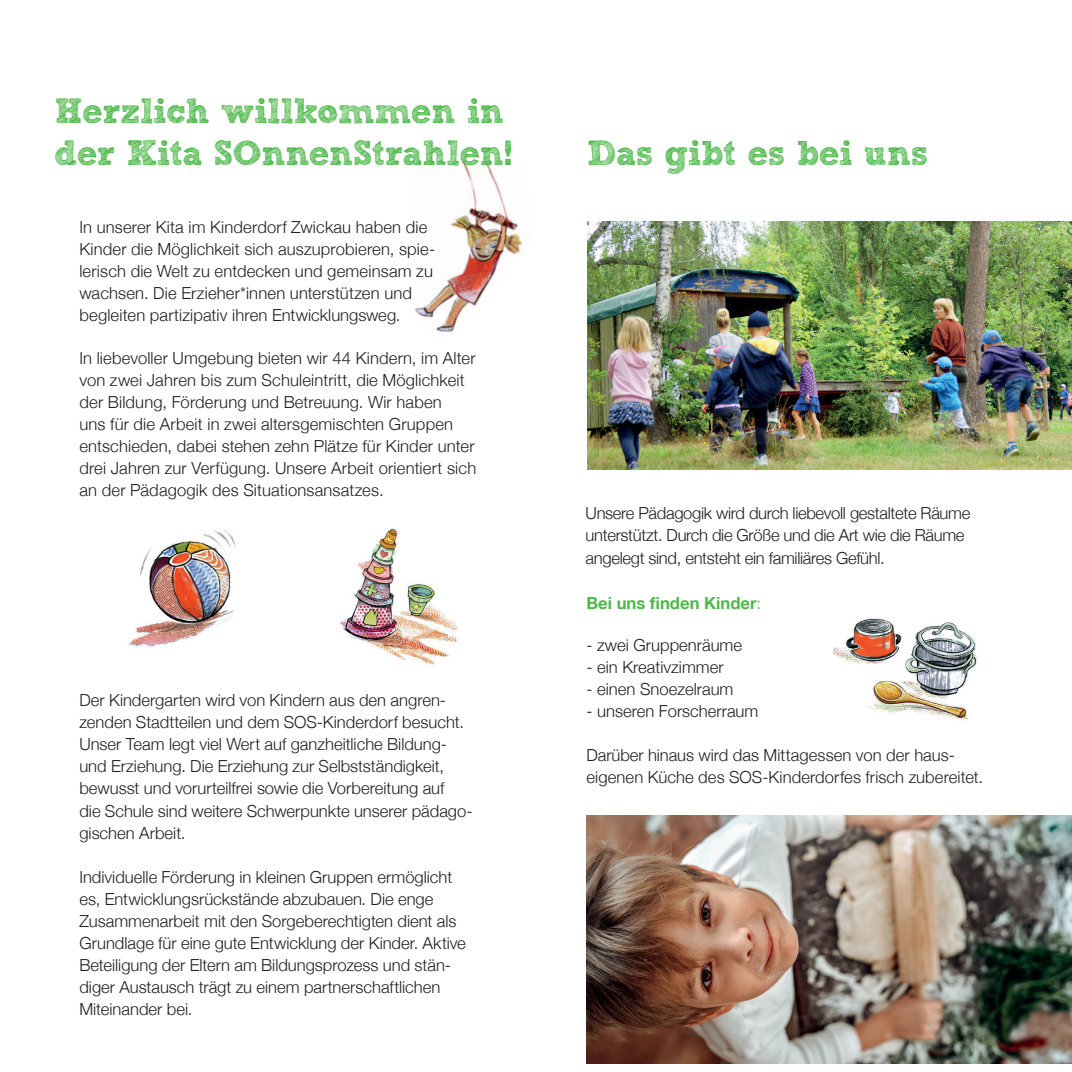
<style>
.page{position:relative;width:1072px;height:1072px;background:#fff}
.page>*{position:absolute;margin:0;border:0;box-sizing:border-box;transform-origin:0 0}
.t1{font:700 35px/42px "Sketch Block";letter-spacing:-.015em;color:#4cb848}
.t2{font:300 16.62px/22.1px "Helvetica Neue LT";color:#231f20}
.t3{font:300 16.62px/22.1px "Helvetica Neue LT";letter-spacing:-.02em;color:#231f20}
.t4{font:700 16.62px "Helvetica Neue LT";color:#4cb848}
.s1{font-weight:300}
</style>
<div class="page">
<img style="left:414px;top:160px;width:109px;height:173px">
<img style="left:587px;top:221px;width:484px;height:248px">
<img style="left:586px;top:815px;width:485px;height:248px">
<img style="left:833px;top:618px;width:144px;height:102px">
<img style="left:128px;top:530px;width:108px;height:118px">
<img style="left:340px;top:528px;width:118px;height:136px">
<h1 class="t1" style="left:55px;top:90px;width:459px">Herzlich willkommen in der Kita SOnnenStrahlen!</h1>
<p class="t2" style="left:79px;top:216px;width:357px">In unserer Kita im Kinderdorf Zwickau haben die Kinder die Möglichkeit sich auszuprobieren, spie&shy;lerisch die Welt zu entdecken und gemeinsam zu wachsen. Die Erzieher*innen unterstützen und begleiten partizipativ ihren Entwicklungsweg.</p>
<p class="t2" style="left:79px;top:346px;width:398px">In liebevoller Umgebung bieten wir 44 Kindern, im Alter von zwei Jahren bis zum Schuleintritt, die Möglichkeit der Bildung, Förderung und Betreuung. Wir haben<br>uns für die Arbeit in zwei altersgemischten Gruppen entschieden, dabei stehen zehn Plätze für Kinder unter drei Jahren zur Verfügung. Unsere Arbeit orientiert sich an der Pädagogik des Situationsansatzes.</p>
<p class="t2" style="left:79px;top:689px;width:394px">Der Kindergarten wird von Kindern aus den angren&shy;zenden Stadtteilen und dem SOS-Kinderdorf besucht.<br>Unser Team legt viel Wert auf ganzheitliche Bildung&shy;und Erziehung. Die Erziehung zur Selbstständigkeit, bewusst und vorurteilfrei sowie die Vorbereitung auf<br>die Schule sind weitere Schwerpunkte unserer pädago&shy;gischen Arbeit.</p>
<p class="t2" style="left:79px;top:865px;width:388px">Individuelle Förderung in kleinen Gruppen ermöglicht es, Entwicklungsrückstände abzubauen. Die enge Zusammenarbeit mit den Sorgeberechtigten dient als Grundlage für eine gute Entwicklung der Kinder. Aktive Beteiligung der Eltern am Bildungsprozess und stän&shy;diger Austausch trägt zu einem partnerschaftlichen Miteinander bei.</p>
<h1 class="t1" style="left:587px;top:132px;width:343px">Das gibt es bei uns</h1>
<p class="t3" style="left:585px;top:502px;width:386px">Unsere Pädagogik wird durch liebevoll gestaltete Räume unterstützt. Durch die Größe und die Art wie die Räume angelegt sind, entsteht ein familiäres Gefühl.</p>
<p class="t4" style="left:586px;top:593px;width:176px">Bei uns finden Kinder<span class="s1">:</span></p>
<p class="t2" style="left:586px;top:633px;width:157px">- zwei Gruppenräume</p>
<p class="t2" style="left:586px;top:656px;width:139px">- ein Kreativzimmer</p>
<p class="t2" style="left:586px;top:678px;width:148px">- einen Snoezelraum</p>
<p class="t2" style="left:586px;top:700px;width:173px">- unseren Forscherraum</p>
<p class="t2" style="left:586px;top:744px;width:398px">Darüber hinaus wird das Mittagessen von der haus&shy;eigenen Küche des SOS-Kinderdorfes frisch zubereitet.</p>
</div>
